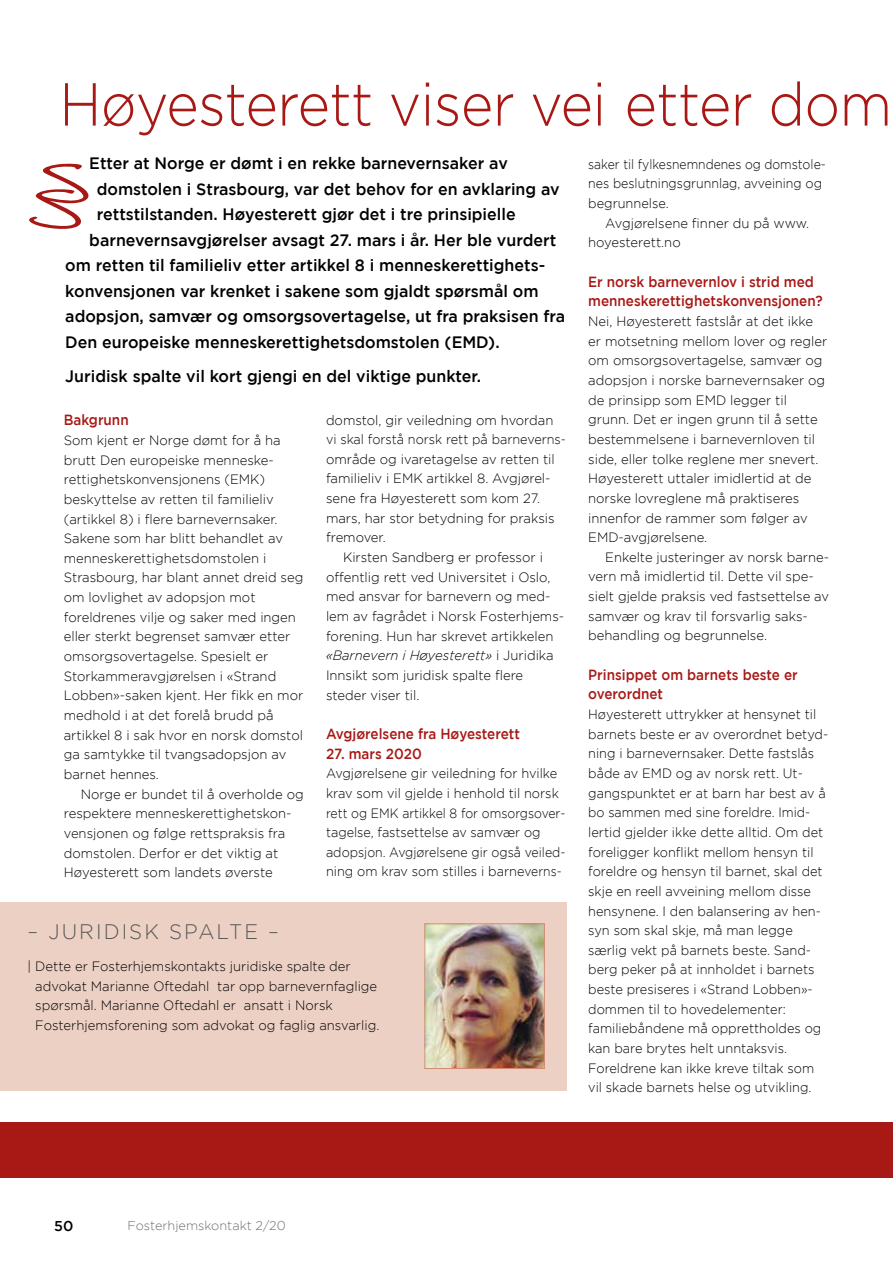
<style>
.page{position:relative;width:893px;height:1263px;background:#fff}
.page>*{position:absolute;margin:0;border:0;box-sizing:border-box;transform-origin:0 0}
.t1{font:300 60.45px "Gotham";letter-spacing:-.01em;color:#a81815;scale:.92 1}
.t2{font:300 21px "Gotham";letter-spacing:.1em;color:#575756}
.t3{font:500 16.5px "Gotham";color:#000}
.t4{font:500 14.7px/19.6px "Gotham";color:#a81815;scale:.92 1}
.t5{font:500 14.25px "Gotham";color:#000}
.t6{font:300 13.5px/19.6px "Gotham";color:#000}
.t7{font:300 13.5px/19.6px "Gotham";color:#000;scale:.95 1}
.t8{font:300 13.5px/19.6px "Gotham";color:#000;scale:.9 1}
.t9{font:300 13.5px "Gotham";color:#000;scale:.94 1}
.t10{font:italic 300 13.5px "Gotham";color:#000}
.t11{font:300 12.75px "Gotham";color:#706f6f}
.s1{font-style:normal}
</style>
<div class="page">
<svg style="left:29px;top:163px;width:60px;height:66px"></svg>
<div style="left:0;top:1123px;width:893px;height:55px;background:#a81815"></div>
<div style="left:0;top:902px;width:567px;height:189px;background:#edd0c4"></div>
<img style="left:426px;top:925px;width:117px;height:142px">
<div style="left:424px;top:923px;width:121px;height:146px;border:1px solid #d28a72"></div>
<h1 class="t1" style="left:59px;top:71px;width:907px">Høyesterett viser vei etter dom</h1>
<p class="t3" style="left:89px;top:154px;width:420px">Etter at Norge er dømt i en rekke barnevernsaker av</p>
<p class="t3" style="left:97px;top:180px;width:464px">domstolen i Strasbourg, var det behov for en avklaring av</p>
<p class="t3" style="left:97px;top:205px;width:420px">rettstilstanden. Høyesterett gjør det i tre prinsipielle</p>
<p class="t3" style="left:89px;top:231px;width:468px">barnevernsavgjørelser avsagt 27. mars i år. Her ble vurdert</p>
<p class="t3" style="left:65px;top:256px;width:481px">om retten til familieliv etter artikkel 8 i menneskerettighets-</p>
<p class="t3" style="left:65px;top:282px;width:475px">konvensjonen var krenket i sakene som gjaldt spørsmål om</p>
<p class="t3" style="left:65px;top:307px;width:501px">adopsjon, samvær og omsorgsovertagelse, ut fra praksisen fra</p>
<p class="t3" style="left:65px;top:333px;width:436px">Den europeiske menneskerettighetsdomstolen (EMD).</p>
<p class="t3" style="left:65px;top:367px;width:417px">Juridisk spalte vil kort gjengi en del viktige punkter.</p>
<p class="t8" style="left:588px;top:154px;width:266px">saker til fylkesnemndenes og domstole&shy;nes beslutningsgrunnlag, avveining og begrunnelse.</p>
<p class="t6" style="left:588px;top:213px;width:222px;text-indent:17px">Avgjørelsene finner du på www. hoyesterett.no</p>
<p class="t4" style="left:588px;top:271px;width:256px">Er norsk barnevernlov i strid med menneskerettighetskonvensjonen?</p>
<p class="t6" style="left:588px;top:311px;width:241px">Nei, Høyesterett fastslår at det ikke er motsetning mellom lover og regler om omsorgsovertagelse, samvær og adopsjon i norske barnevernsaker og de prinsipp som EMD legger til grunn. Det er ingen grunn til å sette bestemmelsene i barnevernloven til side, eller tolke reglene mer snevert.<br>Høyesterett uttaler imidlertid at de norske lovreglene må praktiseres innenfor de rammer som følger av EMD-avgjørelsene.</p>
<p class="t6" style="left:588px;top:547px;width:242px;text-indent:17px">Enkelte justeringer av norsk barne&shy;vern må imidlertid til. Dette vil spe&shy;sielt gjelde praksis ved fastsettelse av samvær og krav til forsvarlig saks&shy;behandling og begrunnelse.</p>
<p class="t4" style="left:588px;top:664px;width:229px">Prinsippet om barnets beste er overordnet</p>
<p class="t7" style="left:588px;top:704px;width:254px">Høyesterett uttrykker at hensynet til barnets beste er av overordnet betyd&shy;ning i barnevernsaker. Dette fastslås både av EMD og av norsk rett. Ut&shy;gangspunktet er at barn har best av å bo sammen med sine foreldre. Imid&shy;lertid gjelder ikke dette alltid. Om det foreligger konflikt mellom hensyn til foreldre og hensyn til barnet, skal det skje en reell avveining mellom disse hensynene. I den balansering av hen&shy;syn som skal skje, må man legge særlig vekt på barnets beste. Sand&shy;berg peker på at innholdet i barnets beste presiseres i «Strand Lobben»- dommen til to hovedelementer: familiebåndene må opprettholdes og kan bare brytes helt unntaksvis.<br>Foreldrene kan ikke kreve tiltak som vil skade barnets helse og utvikling.</p>
<p class="t4" style="left:64px;top:410px;width:72px">Bakgrunn</p>
<p class="t6" style="left:64px;top:430px;width:241px">Som kjent er Norge dømt for å ha brutt Den europeiske menneske&shy;rettighetskonvensjonens (EMK) beskyttelse av retten til familieliv (artikkel 8) i flere barnevernsaker.<br>Sakene som har blitt behandlet av menneskerettighetsdomstolen i Strasbourg, har blant annet dreid seg om lovlighet av adopsjon mot foreldrenes vilje og saker med ingen eller sterkt begrenset samvær etter omsorgsovertagelse. Spesielt er Storkammeravgjørelsen i «Strand Lobben»-saken kjent. Her fikk en mor medhold i at det forelå brudd på artikkel 8 i sak hvor en norsk domstol ga samtykke til tvangsadopsjon av barnet hennes.</p>
<p class="t6" style="left:64px;top:784px;width:241px;text-indent:17px">Norge er bundet til å overholde og respektere menneskerettighetskon&shy;vensjonen og følge rettspraksis fra domstolen. Derfor er det viktig at Høyesterett som landets øverste</p>
<p class="t6" style="left:326px;top:410px;width:229px">domstol, gir veiledning om hvordan</p>
<p class="t9" style="left:326px;top:432px;width:257px">vi skal forstå norsk rett på barneverns-</p>
<p class="t6" style="left:326px;top:449px;width:230px">område og ivaretagelse av retten til</p>
<p class="t6" style="left:326px;top:469px;width:226px">familieliv i EMK artikkel 8. Avgjørel-</p>
<p class="t6" style="left:326px;top:488px;width:216px">sene fra Høyesterett som kom 27.</p>
<p class="t6" style="left:326px;top:508px;width:230px">mars, har stor betydning for praksis</p>
<p class="t6" style="left:326px;top:528px;width:61px">fremover.</p>
<p class="t6" style="left:343px;top:547px;width:201px">Kirsten Sandberg er professor i</p>
<p class="t6" style="left:326px;top:567px;width:226px">offentlig rett ved Universitet i Oslo,</p>
<p class="t6" style="left:326px;top:587px;width:226px">med ansvar for barnevern og med-</p>
<p class="t6" style="left:326px;top:606px;width:240px">lem av fagrådet i Norsk Fosterhjems-</p>
<p class="t6" style="left:326px;top:626px;width:229px">forening. Hun har skrevet artikkelen</p>
<p class="t10" style="left:326px;top:648px;width:229px">«Barnevern i Høyesterett» <span class="s1">i Juridika</span></p>
<p class="t6" style="left:326px;top:665px;width:199px">Innsikt som juridisk spalte flere</p>
<p class="t6" style="left:326px;top:685px;width:95px">steder viser til.</p>
<p class="t4" style="left:326px;top:723px;width:212px">Avgjørelsene fra Høyesterett</p>
<p class="t4" style="left:326px;top:743px;width:106px">27. mars 2020</p>
<p class="t7" style="left:326px;top:763px;width:254px">Avgjørelsene gir veiledning for hvilke krav som vil gjelde i henhold til norsk rett og EMK artikkel 8 for omsorgsover&shy;tagelse, fastsettelse av samvær og adopsjon. Avgjørelsene gir også veiled&shy;ning om krav som stilles i barneverns-</p>
<h2 class="t2" style="left:28px;top:920px;width:253px">– JURIDISK SPALTE –</h2>
<p class="t6" style="left:35px;top:956px;width:346px;text-indent:-8px">| Dette er Fosterhjemskontakts juridiske spalte der advokat Marianne Oftedahl tar opp barnevernfaglige spørsmål. Marianne Oftedahl er ansatt i Norsk Fosterhjemsforening som advokat og faglig ansvarlig.</p>
<p class="t5" style="left:54px;top:1218px;width:21px">50</p>
<p class="t11" style="left:128px;top:1219px;width:160px">Fosterhjemskontakt 2/20</p>
</div>
